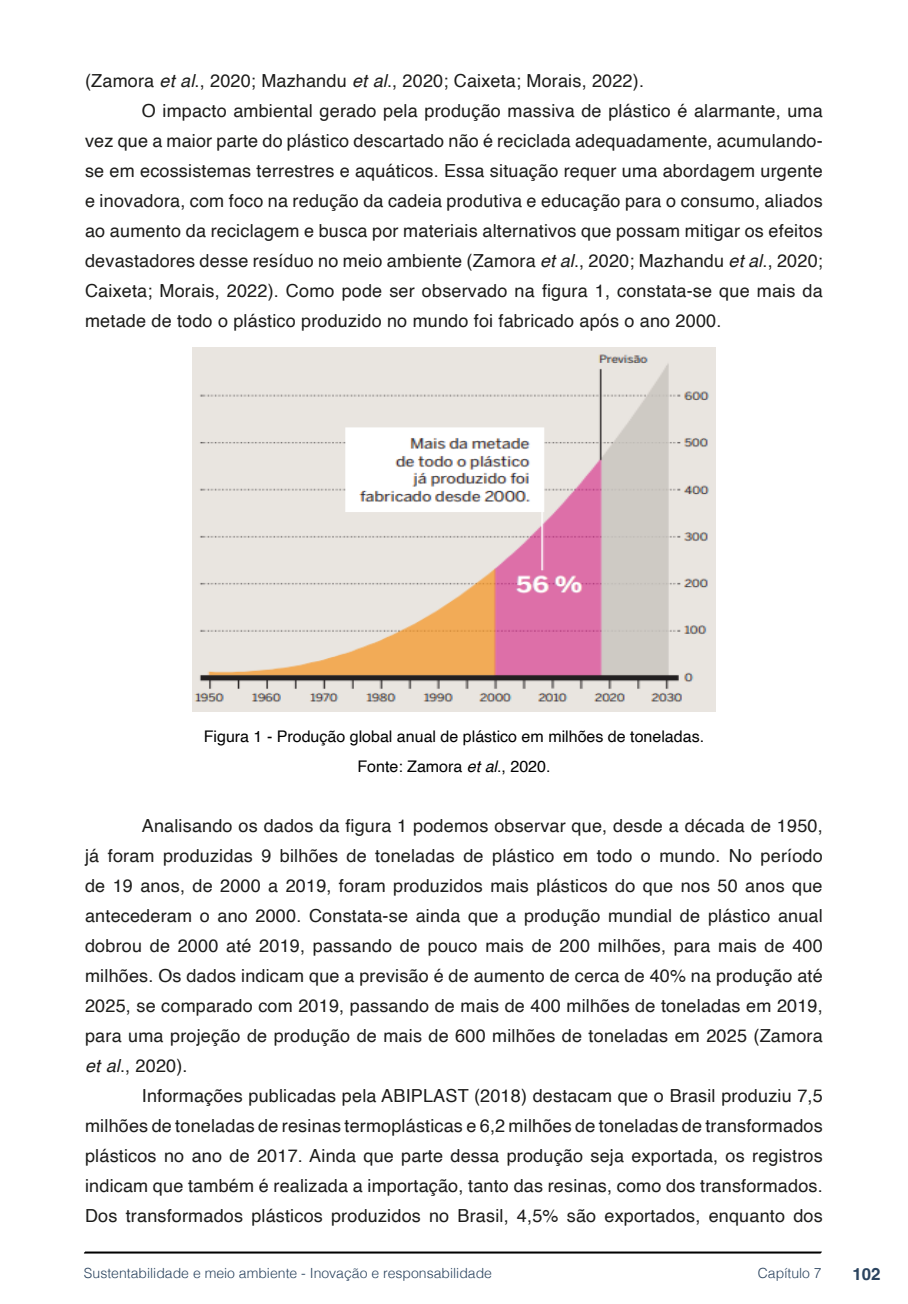
<style>
.page{position:relative;width:908px;height:1304px;background:#fff}
.page>*{position:absolute;margin:0;border:0;box-sizing:border-box;transform-origin:0 0}
.txt{font:18px/30px "Helvetica";letter-spacing:.01em;color:#1d1d1b;text-align:justify}
.t1{font:700 16.8px "Helvetica";color:#2b445f}
.imagens_graf_tab{font:16px "Helvetica";color:#000}
.t2{font:300 14px "Helvetica";color:#2b445f}
.s1{font-style:italic}
</style>
<div class="page">
<svg style="left:84px;top:1251px;width:737px;height:3px;background:#515151"></svg>
<img style="left:193px;top:347px;width:522px;height:364px">
<p class="txt" style="left:85px;top:66px;width:560px">(Zamora <span class="s1">et al</span>., 2020; Mazhandu <span class="s1">et al</span>., 2020; Caixeta; Morais, 2022).</p>
<p class="txt" style="left:85px;top:96px;width:739px;text-indent:57px">O impacto ambiental gerado pela produção massiva de plástico é alarmante, uma vez que a maior parte do plástico descartado não é reciclada adequadamente, acumulando&shy;se em ecossistemas terrestres e aquáticos. Essa situação requer uma abordagem urgente e inovadora, com foco na redução da cadeia produtiva e educação para o consumo, aliados ao aumento da reciclagem e busca por materiais alternativos que possam mitigar os efeitos devastadores desse resíduo no meio ambiente (Zamora <span class="s1">et al</span>., 2020; Mazhandu <span class="s1">et al</span>., 2020; Caixeta; Morais, 2022). Como pode ser observado na figura 1, constata-se que mais da metade de todo o plástico produzido no mundo foi fabricado após o ano 2000.</p>
<p class="imagens_graf_tab" style="left:204px;top:724px;width:501px">Figura 1 - Produção global anual de plástico em milhões de toneladas.</p>
<p class="imagens_graf_tab" style="left:357px;top:754px;width:194px">Fonte: Zamora <span class="s1">et al</span>., 2020.</p>
<p class="txt" style="left:85px;top:811px;width:738px;text-indent:57px">Analisando os dados da figura 1 podemos observar que, desde a década de 1950, já foram produzidas 9 bilhões de toneladas de plástico em todo o mundo. No período de 19 anos, de 2000 a 2019, foram produzidos mais plásticos do que nos 50 anos que antecederam o ano 2000. Constata-se ainda que a produção mundial de plástico anual dobrou de 2000 até 2019, passando de pouco mais de 200 milhões, para mais de 400 milhões. Os dados indicam que a previsão é de aumento de cerca de 40% na produção até 2025, se comparado com 2019, passando de mais de 400 milhões de toneladas em 2019, para uma projeção de produção de mais de 600 milhões de toneladas em 2025 (Zamora <span class="s1">et al</span>., 2020).</p>
<p class="txt" style="left:85px;top:1081px;width:738px;text-indent:57px">Informações publicadas pela ABIPLAST (2018) destacam que o Brasil produziu 7,5 milhões de toneladas de resinas termoplásticas e 6,2 milhões de toneladas de transformados plásticos no ano de 2017. Ainda que parte dessa produção seja exportada, os registros indicam que também é realizada a importação, tanto das resinas, como dos transformados.<br>Dos transformados plásticos produzidos no Brasil, 4,5% são exportados, enquanto dos</p>
<p class="t2" style="left:84px;top:1261px;width:409px">Sustentabilidade e meio ambiente - Inovação e responsabilidade</p>
<p class="t2" style="left:757px;top:1261px;width:65px">Capítulo 7</p>
<p class="t1" style="left:851px;top:1264px;width:30px">102</p>
</div>
